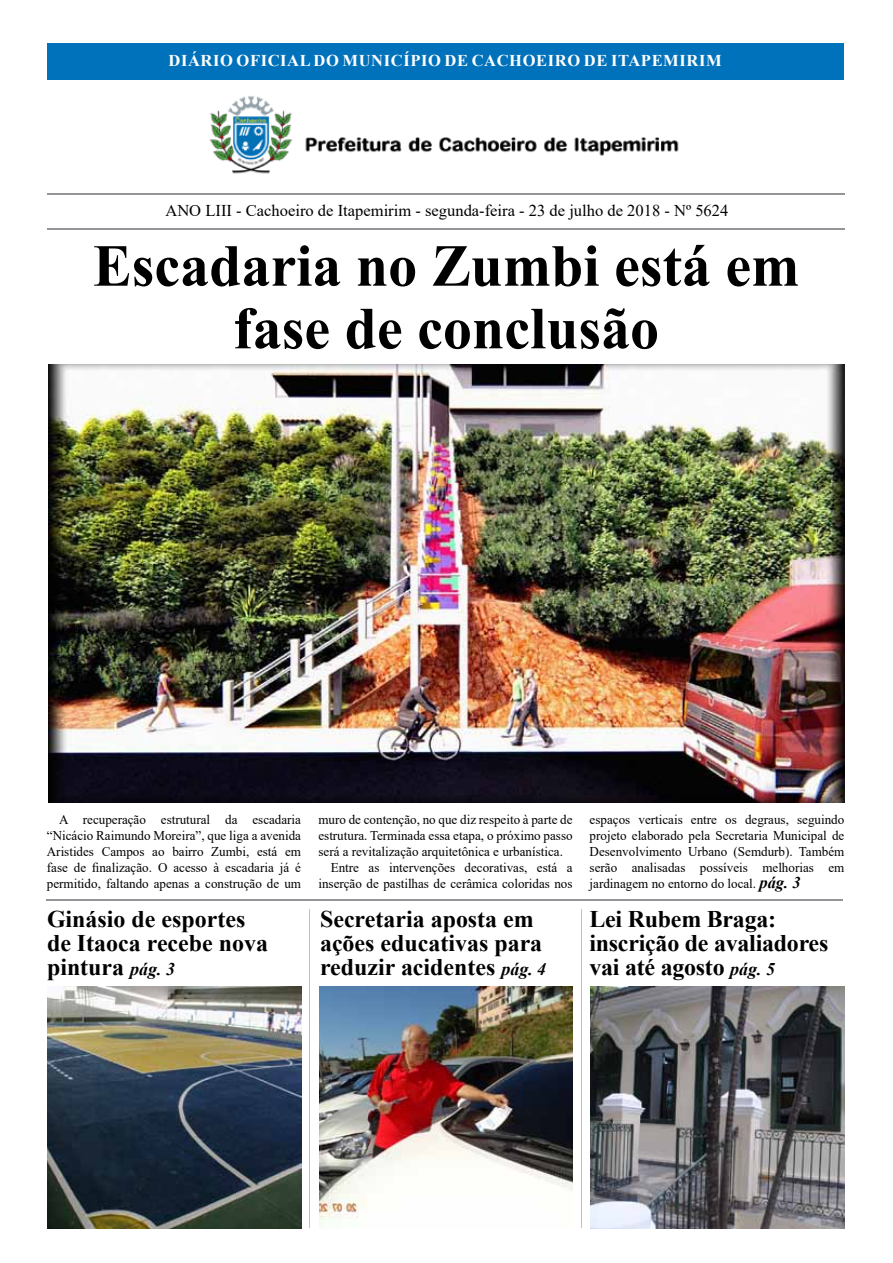
<style>
.page{position:relative;width:893px;height:1263px;background:#fff}
.page>*{position:absolute;margin:0;border:0;box-sizing:border-box;transform-origin:0 0}
.t1{font:700 59.7px/62.6px "Times New Roman";color:#000;text-align:center}
.t2{font:700 23.85px/23.9px "Times New Roman";color:#000}
.t3{font:16.5px "Times New Roman";color:#000}
.t4{font:700 16.5px "Times New Roman";letter-spacing:.035em;color:#fff}
.t5{font:13.35px/16px "Times New Roman";color:#000;text-align:justify}
.s1{font-weight:700;font-style:italic;font-size:16.35px}
.s2{font-style:italic;font-size:17.85px}
</style>
<div class="page">
<img style="left:209px;top:96px;width:470px;height:78px">
<div style="left:47px;top:44px;width:796px;height:36px;background:#0072bc"></div>
<hr style="left:47px;top:193px;width:797px;height:2px;background:#939598">
<hr style="left:47px;top:228px;width:797px;height:1px;background:#939598">
<img style="left:48px;top:986px;width:253px;height:243px">
<img style="left:48px;top:365px;width:796px;height:437px">
<img style="left:590px;top:986px;width:254px;height:243px">
<img style="left:319px;top:986px;width:254px;height:236px">
<hr style="left:46px;top:899px;width:797px;height:2px;background:#939598">
<p class="t4" style="left:168px;top:49px;width:555px">DIÁRIO OFICIAL DO MUNICÍPIO DE CACHOEIRO DE ITAPEMIRIM</p>
<p class="t3" style="left:165px;top:199px;width:564px">ANO LIII - Cachoeiro de Itapemirim - segunda-feira - 23 de julho de 2018 - Nº 5624</p>
<h1 class="t1" style="left:93px;top:233px;width:708px">Escadaria no Zumbi está em fase de conclusão</h1>
<p class="t5" style="left:47px;top:811px;width:256px;text-indent:12px">A recuperação estrutural da escadaria “Nicácio Raimundo Moreira”, que liga a avenida Aristides Campos ao bairro Zumbi, está em fase de finalização. O acesso à escadaria já é permitido, faltando apenas a construção de um</p>
<p class="t5" style="left:318px;top:811px;width:256px">muro de contenção, no que diz respeito à parte de</p>
<p class="t5" style="left:318px;top:827px;width:256px">estrutura. Terminada essa etapa, o próximo passo</p>
<p class="t5" style="left:318px;top:843px;width:246px">será a revitalização arquitetônica e urbanística.</p>
<p class="t5" style="left:331px;top:859px;width:243px">Entre as intervenções decorativas, está a</p>
<p class="t5" style="left:318px;top:875px;width:256px">inserção de pastilhas de cerâmica coloridas nos</p>
<p class="t5" style="left:590px;top:811px;width:256px">espaços verticais entre os degraus, seguindo projeto elaborado pela Secretaria Municipal de Desenvolvimento Urbano (Semdurb). Também serão analisadas possíveis melhorias em jardinagem no entorno do local. <span class="s1">pág. 3</span></p>
<h2 class="t2" style="left:47px;top:906px;width:223px">Ginásio de esportes de Itaoca recebe nova pintura <span class="s2">pág. 3</span></h2>
<h2 class="t2" style="left:589px;top:906px;width:240px">Lei Rubem Braga: inscrição de avaliadores vai até agosto <span class="s2">pág. 5</span></h2>
<h2 class="t2" style="left:320px;top:906px;width:228px">Secretaria aposta em ações educativas para reduzir acidentes <span class="s2">pág. 4</span></h2>
</div>
